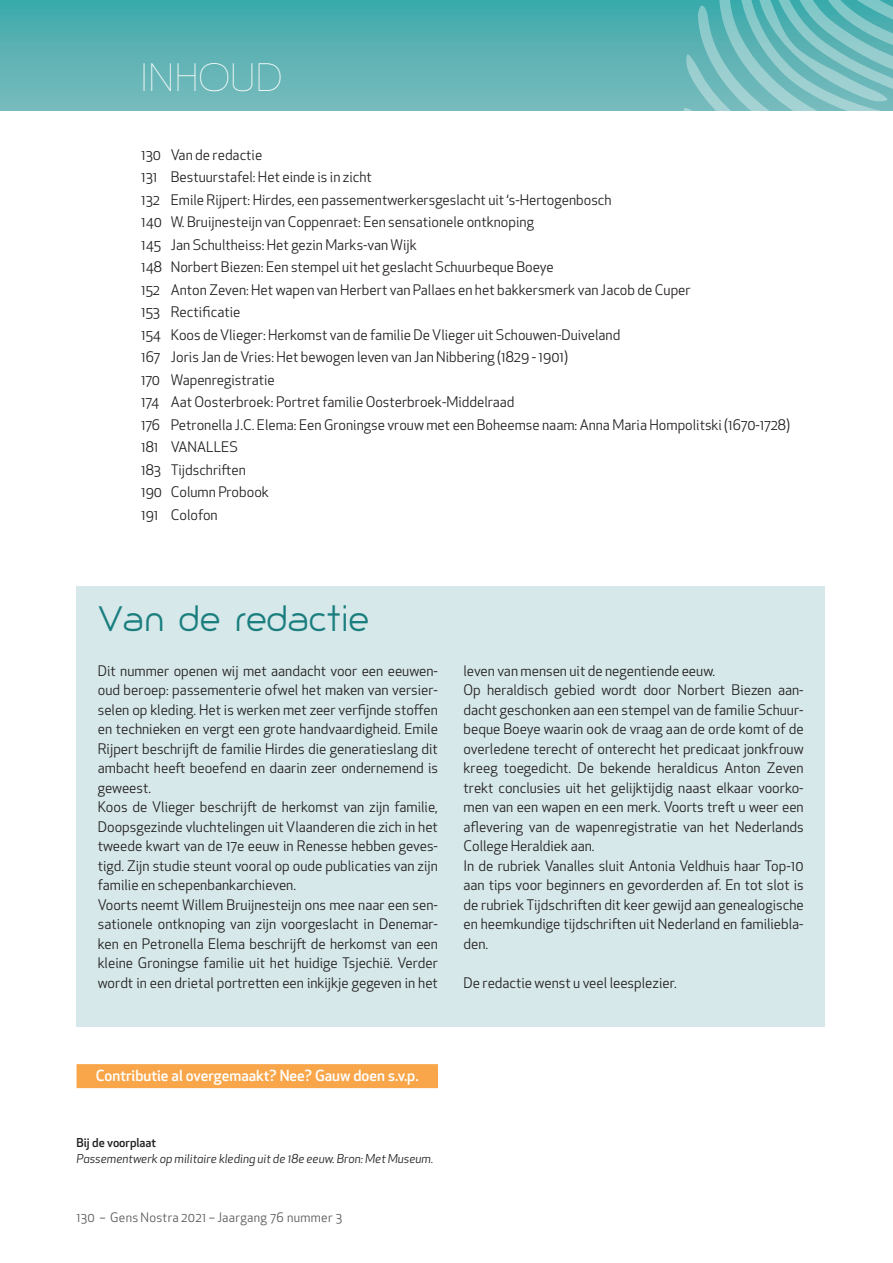
<style>
.page{position:relative;width:893px;height:1263px;background:#fff}
.page>*{position:absolute;margin:0;border:0;box-sizing:border-box;transform-origin:0 0}
.t1{font:100 37.5px "Giorgio";letter-spacing:.05em;color:#fff}
.t2{font:33px "Giorgio";color:#1a7e7f}
.t3{font:500 15px "Apex New";color:#fff}
.t4{font:14.25px/19.5px "Apex New";color:#231f20}
.t5{font:12.75px "Apex New";letter-spacing:.025em;color:#57585a}
.t6{font:italic 12px "Apex New";color:#231f20}
.t7{font:500 12px "Apex New";color:#231f20}
</style>
<div class="page">
<div style="left:0;top:0;width:893px;height:111px;background:linear-gradient(to bottom,#3da9ab,#7bbbbd)"></div>
<svg style="left:683px;top:0;width:210px;height:111px;background:#75bebf"></svg>
<div style="left:77px;top:587px;width:748px;height:440px;background:#d6e8e9"></div>
<div style="left:77px;top:1064px;width:361px;height:24px;background:#f9a64a"></div>
<h1 class="t1" style="left:141px;top:55px;width:142px">INHOUD</h1>
<p class="t4" style="left:141px;top:143px;width:650px;line-height:22.5px">130 Van de redactie<br>131 Bestuurstafel: Het einde is in zicht<br>132 Emile Rijpert: Hirdes, een passementwerkersgeslacht uit ‘s-Hertogenbosch<br>140 W. Bruijnesteijn van Coppenraet: Een sensationele ontknoping<br>145 Jan Schultheiss: Het gezin Marks-van Wijk<br>148 Norbert Biezen: Een stempel uit het geslacht Schuurbeque Boeye<br>152 Anton Zeven: Het wapen van Herbert van Pallaes en het bakkersmerk van Jacob de Cuper<br>153 Rectificatie<br>154 Koos de Vlieger: Herkomst van de familie De Vlieger uit Schouwen-Duiveland<br>167 Joris Jan de Vries: Het bewogen leven van Jan Nibbering (1829 - 1901)<br>170 Wapenregistratie<br>174 Aat Oosterbroek: Portret familie Oosterbroek-Middelraad<br>176 Petronella J.C. Elema: Een Groningse vrouw met een Boheemse naam: Anna Maria Hompolitski (1670-1728)<br>181 VANALLES<br>183 Tijdschriften<br>190 Column Probook<br>191 Colofon</p>
<h2 class="t2" style="left:98px;top:598px;width:273px">Van de redactie</h2>
<p class="t4" style="left:98px;top:661px;width:342px">Dit nummer openen wij met aandacht voor een eeuwen&shy;oud beroep: passementerie ofwel het maken van versier&shy;selen op kleding. Het is werken met zeer verfijnde stoffen en technieken en vergt een grote handvaardigheid. Emile Rijpert beschrijft de familie Hirdes die generatieslang dit ambacht heeft beoefend en daarin zeer ondernemend is geweest.<br>Koos de Vlieger beschrijft de herkomst van zijn familie, Doopsgezinde vluchtelingen uit Vlaanderen die zich in het tweede kwart van de 17e eeuw in Renesse hebben geves&shy;tigd. Zijn studie steunt vooral op oude publicaties van zijn familie en schepenbankarchieven.<br>Voorts neemt Willem Bruijnesteijn ons mee naar een sen&shy;sationele ontknoping van zijn voorgeslacht in Denemar&shy;ken en Petronella Elema beschrijft de herkomst van een kleine Groningse familie uit het huidige Tsjechië. Verder wordt in een drietal portretten een inkijkje gegeven in het</p>
<p class="t4" style="left:463px;top:661px;width:342px">leven van mensen uit de negentiende eeuw.<br>Op heraldisch gebied wordt door Norbert Biezen aan&shy;dacht geschonken aan een stempel van de familie Schuur&shy;beque Boeye waarin ook de vraag aan de orde komt of de overledene terecht of onterecht het predicaat jonkfrouw kreeg toegedicht. De bekende heraldicus Anton Zeven trekt conclusies uit het gelijktijdig naast elkaar voorko&shy;men van een wapen en een merk. Voorts treft u weer een aflevering van de wapenregistratie van het Nederlands College Heraldiek aan.<br>In de rubriek Vanalles sluit Antonia Veldhuis haar Top-10 aan tips voor beginners en gevorderden af. En tot slot is de rubriek Tijdschriften dit keer gewijd aan genealogische en heemkundige tijdschriften uit Nederland en familiebla&shy;den.</p>
<p class="t4" style="left:463px;top:973px;width:215px">De redactie wenst u veel leesplezier.</p>
<p class="t3" style="left:96px;top:1065px;width:324px">Contributie al overgemaakt? Nee? Gauw doen s.v.p.</p>
<p class="t7" style="left:77px;top:1134px;width:81px">Bij de voorplaat</p>
<p class="t6" style="left:77px;top:1151px;width:358px">Passementwerk op militaire kleding uit de 18e eeuw. Bron: Met Museum.</p>
<p class="t5" style="left:77px;top:1209px;width:267px">130 – Gens Nostra 2021 – Jaargang 76 nummer 3</p>
</div>
